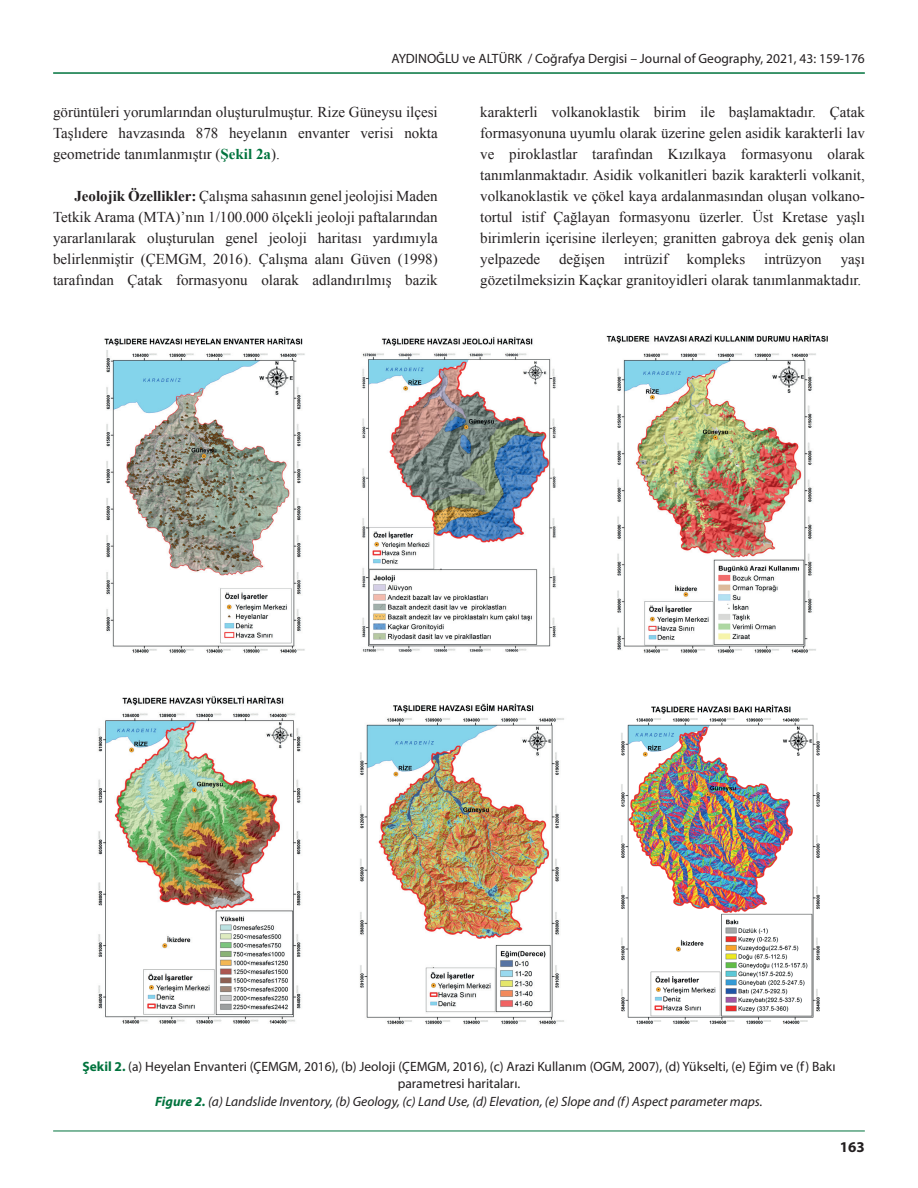
<style>
.page{position:relative;width:918px;height:1188px;background:#fff}
.page>*{position:absolute;margin:0;border:0;box-sizing:border-box;transform-origin:0 0}
.t1{font:15px/21px "Times New Roman";color:#231f20;text-align:justify}
.t2{font:700 15px "Myriad Pro";color:#231f20}
.t3{font:13.5px/17.2px "Myriad Pro";color:#231f20;text-align:center}
.s1{font-weight:700;color:#00733d}
.s2{font-weight:700}
.s3{font-weight:700;font-style:italic;color:#00733d}
.s4{font-style:italic}
</style>
<div class="page">
<hr style="left:53px;top:72px;width:812px;height:2px;background:#00733d">
<hr style="left:53px;top:1131px;width:812px;height:1px;background:#00733d">
<img style="left:104px;top:337px;width:201px;height:316px">
<img style="left:362px;top:337px;width:194px;height:315px">
<img style="left:606px;top:334px;width:222px;height:319px">
<img style="left:98px;top:696px;width:203px;height:328px">
<img style="left:360px;top:703px;width:204px;height:322px">
<img style="left:621px;top:705px;width:199px;height:319px">
<p class="t3" style="left:392px;top:50px;width:475px">AYDINOĞLU ve ALTÜRK / Coğrafya Dergisi – Journal of Geography, 2021, 43: 159-176</p>
<p class="t1" style="left:53px;top:101px;width:386px">görüntüleri yorumlarından oluşturulmuştur. Rize Güneysu ilçesi Taşlıdere havzasında 878 heyelanın envanter verisi nokta geometride tanımlanmıştır (<span class="s1">Şekil 2a</span>).</p>
<p class="t1" style="left:53px;top:185px;width:386px;text-indent:21px"><span class="s2">Jeolojik Özellikler:</span> Çalışma sahasının genel jeolojisi Maden Tetkik Arama (MTA)’nın 1/100.000 ölçekli jeoloji paftalarından yararlanılarak oluşturulan genel jeoloji haritası yardımıyla belirlenmiştir (ÇEMGM, 2016). Çalışma alanı Güven (1998) tarafından Çatak formasyonu olarak adlandırılmış bazik</p>
<p class="t1" style="left:480px;top:101px;width:386px">karakterli volkanoklastik birim ile başlamaktadır. Çatak formasyonuna uyumlu olarak üzerine gelen asidik karakterli lav ve piroklastlar tarafından Kızılkaya formasyonu olarak tanımlanmaktadır. Asidik volkanitleri bazik karakterli volkanit, volkanoklastik ve çökel kaya ardalanmasından oluşan volkano&shy;tortul istif Çağlayan formasyonu üzerler. Üst Kretase yaşlı birimlerin içerisine ilerleyen; granitten gabroya dek geniş olan yelpazede</p>
<p class="t1" style="left:559px;top:248px;width:47px">değişen</p>
<p class="t1" style="left:624px;top:248px;width:46px">intrüzif</p>
<p class="t1" style="left:687px;top:248px;width:60px">kompleks</p>
<p class="t1" style="left:764px;top:248px;width:59px">intrüzyon</p>
<p class="t1" style="left:480px;top:248px;width:386px;text-align:right">yaşı<br>gözetilmeksizin Kaçkar granitoyidleri olarak tanımlanmaktadır.</p>
<p class="t3" style="left:82px;top:1058px;width:755px"><span class="s1">Şekil 2.</span> (a) Heyelan Envanteri (ÇEMGM, 2016), (b) Jeoloji (ÇEMGM, 2016), (c) Arazi Kullanım (OGM, 2007), (d) Yükselti, (e) Eğim ve (f) Bakı parametresi haritaları.<br><span class="s3">Figure 2.</span> <span class="s4">(a) Landslide Inventory, (b) Geology, (c) Land Use, (d) Elevation, (e) Slope and (f) Aspect parameter maps.</span></p>
<p class="t2" style="left:840px;top:1137px;width:26px">163</p>
</div>
